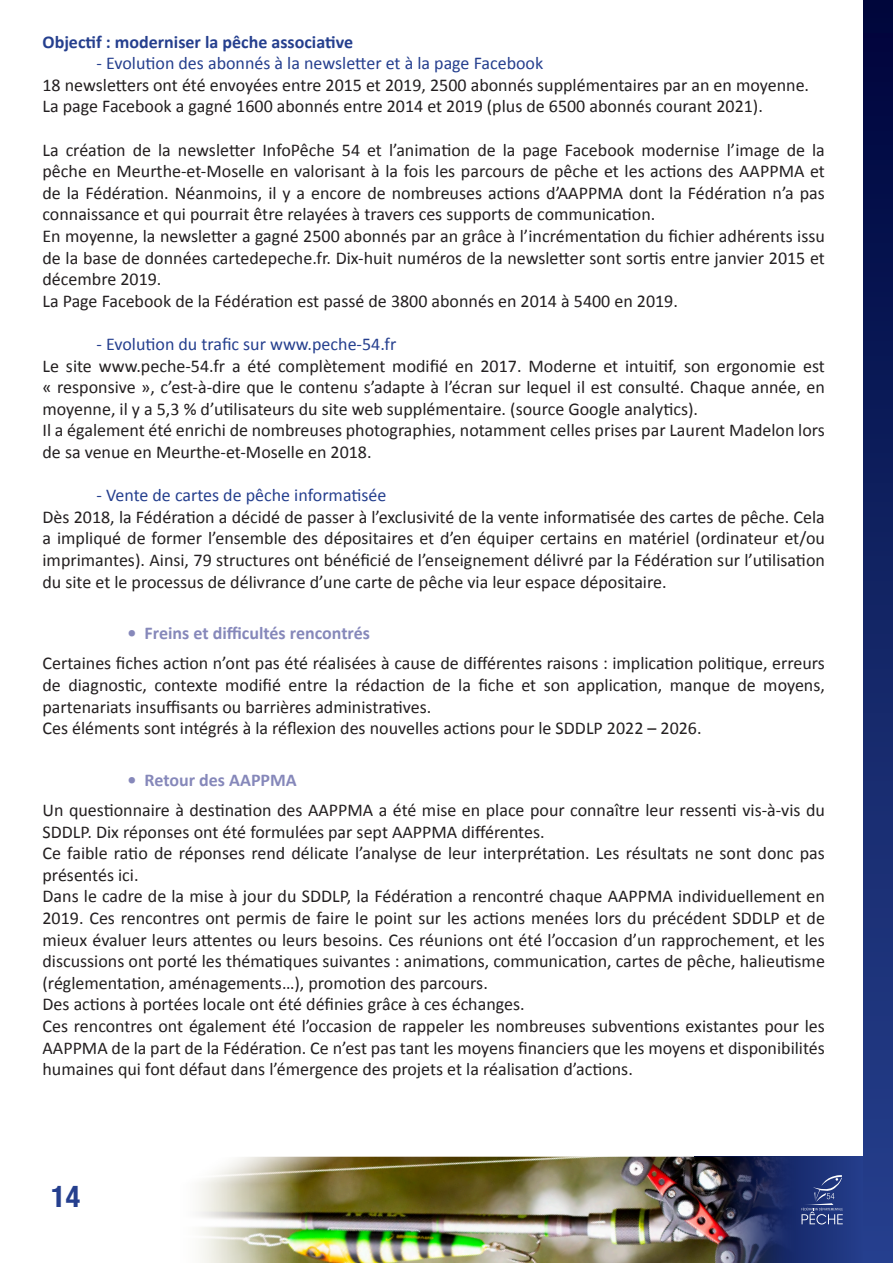
<style>
.page{position:relative;width:893px;height:1263px;background:#fff}
.page>*{position:absolute;margin:0;border:0;box-sizing:border-box;transform-origin:0 0}
.t1{font:700 condensed 30px "Helvetica Neue";color:#253f8e}
.t2{font:18px/21.6px "Calibri";color:#231f20;text-align:justify}
.t3{font:18px "Calibri";color:#253f8e}
.t4{font:700 18px "Calibri";color:#8688ba}
.t5{font:700 18px "Calibri";color:#253f8e}
</style>
<div class="page">
<svg style="left:801px;top:1157px;width:62px;height:106px;background:#1f3680"></svg>
<svg style="left:801px;top:1174px;width:42px;height:50px;background:#3a4d8a"></svg>
<div style="left:863px;top:0;width:30px;height:1263px;background:linear-gradient(to bottom,#00063d,#27418e)"></div>
<img style="left:199px;top:1157px;width:602px;height:106px">
<p class="t5" style="left:43px;top:30px;width:312px">Objectif : moderniser la pêche associative</p>
<p class="t3" style="left:97px;top:52px;width:448px">- Evolution des abonnés à la newsletter et à la page Facebook</p>
<p class="t2" style="left:43px;top:73px;width:768px">18 newsletters ont été envoyées entre 2015 et 2019, 2500 abonnés supplémentaires par an en moyenne.</p>
<p class="t2" style="left:43px;top:95px;width:722px">La page Facebook a gagné 1600 abonnés entre 2014 et 2019 (plus de 6500 abonnés courant 2021).</p>
<p class="t2" style="left:43px;top:138px;width:784px">La création de la newsletter InfoPêche 54 et l’animation de la page Facebook modernise l’image de la pêche en Meurthe-et-Moselle en valorisant à la fois les parcours de pêche et les actions des AAPPMA et de la Fédération. Néanmoins, il y a encore de nombreuses actions d’AAPPMA dont la Fédération n’a pas connaissance et qui pourrait être relayées à travers ces supports de communication.</p>
<p class="t2" style="left:43px;top:224px;width:784px">En moyenne, la newsletter a gagné 2500 abonnés par an grâce à l’incrémentation du fichier adhérents issu de la base de données cartedepeche.fr. Dix-huit numéros de la newsletter sont sortis entre janvier 2015 et décembre 2019.</p>
<p class="t2" style="left:43px;top:289px;width:637px">La Page Facebook de la Fédération est passé de 3800 abonnés en 2014 à 5400 en 2019.</p>
<p class="t3" style="left:97px;top:333px;width:301px">- Evolution du trafic sur www.peche-54.fr</p>
<p class="t2" style="left:43px;top:354px;width:784px">Le site www.peche-54.fr a été complètement modifié en 2017. Moderne et intuitif, son ergonomie est « responsive », c’est-à-dire que le contenu s’adapte à l’écran sur lequel il est consulté. Chaque année, en moyenne, il y a 5,3 % d’utilisateurs du site web supplémentaire. (source Google analytics).</p>
<p class="t2" style="left:43px;top:419px;width:784px">Il a également été enrichi de nombreuses photographies, notamment celles prises par Laurent Madelon lors de sa venue en Meurthe-et-Moselle en 2018.</p>
<p class="t3" style="left:97px;top:484px;width:291px">- Vente de cartes de pêche informatisée</p>
<p class="t2" style="left:43px;top:505px;width:784px">Dès 2018, la Fédération a décidé de passer à l’exclusivité de la vente informatisée des cartes de pêche. Cela a impliqué de former l’ensemble des dépositaires et d’en équiper certains en matériel (ordinateur et/ou imprimantes). Ainsi, 79 structures ont bénéficié de l’enseignement délivré par la Fédération sur l’utilisation du site et le processus de délivrance d’une carte de pêche via leur espace dépositaire.</p>
<p class="t4" style="left:128px;top:622px;width:244px">• Freins et difficultés rencontrés</p>
<p class="t2" style="left:43px;top:652px;width:784px">Certaines fiches action n’ont pas été réalisées à cause de différentes raisons : implication politique, erreurs de diagnostic, contexte modifié entre la rédaction de la fiche et son application, manque de moyens, partenariats insuffisants ou barrières administratives.</p>
<p class="t2" style="left:43px;top:716px;width:661px">Ces éléments sont intégrés à la réflexion des nouvelles actions pour le SDDLP 2022 – 2026.</p>
<p class="t4" style="left:128px;top:769px;width:171px">• Retour des AAPPMA</p>
<p class="t2" style="left:43px;top:798px;width:784px">Un questionnaire à destination des AAPPMA a été mise en place pour connaître leur ressenti vis-à-vis du<br>SDDLP. Dix réponses ont été formulées par sept AAPPMA différentes.</p>
<p class="t2" style="left:43px;top:842px;width:784px">Ce faible ratio de réponses rend délicate l’analyse de leur interprétation. Les résultats ne sont donc pas présentés ici.</p>
<p class="t2" style="left:43px;top:885px;width:784px">Dans le cadre de la mise à jour du SDDLP, la Fédération a rencontré chaque AAPPMA individuellement en 2019. Ces rencontres ont permis de faire le point sur les actions menées lors du précédent SDDLP et de mieux évaluer leurs attentes ou leurs besoins. Ces réunions ont été l’occasion d’un rapprochement, et les discussions ont porté les thématiques suivantes : animations, communication, cartes de pêche, halieutisme (réglementation, aménagements…), promotion des parcours.</p>
<p class="t2" style="left:43px;top:993px;width:484px">Des actions à portées locale ont été définies grâce à ces échanges.</p>
<p class="t2" style="left:43px;top:1014px;width:784px">Ces rencontres ont également été l’occasion de rappeler les nombreuses subventions existantes pour les AAPPMA de la part de la Fédération. Ce n’est pas tant les moyens financiers que les moyens et disponibilités humaines qui font défaut dans l’émergence des projets et la réalisation d’actions.</p>
<h1 class="t1" style="left:51px;top:1171px;width:30px">14</h1>
</div>
